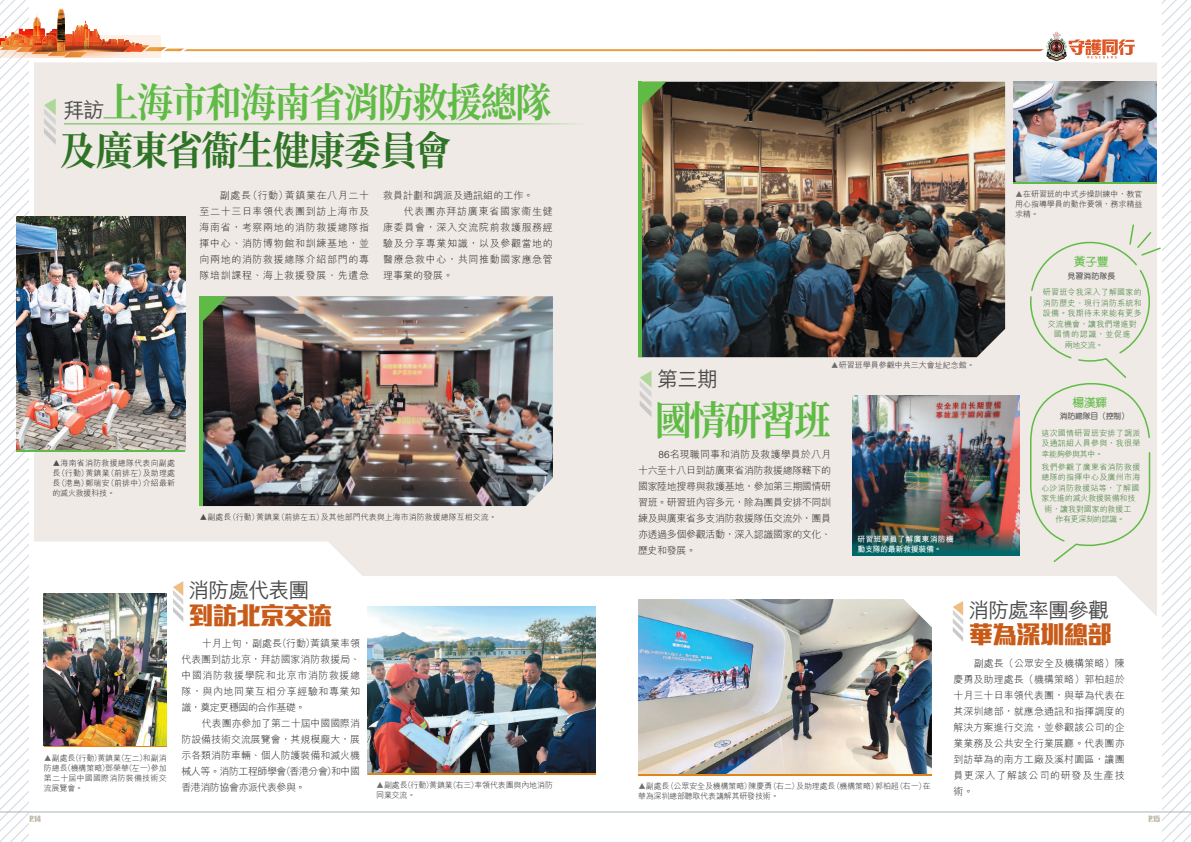
<style>
.page{position:relative;width:1191px;height:842px;background:#fff}
.page>*{position:absolute;margin:0;border:0;box-sizing:border-box;transform-origin:0 0}
.t1{font:700 40px "Source Han Serif TC";letter-spacing:-.045em;color:#60bb46;scale:.9 1}
.t2{font:700 40px "Source Han Serif TC";letter-spacing:-.04em;color:#2e7326;scale:.93 1}
.t3{font:700 40px "Source Han Serif TC";letter-spacing:-.045em;color:#60bb46;scale:.93 1}
.t4{font:800 25px "M Stiff Hei HK";letter-spacing:-.05em;color:#c85b18}
.t5{font:500 21px "M Hei HK";letter-spacing:-.05em;color:#4b4c4d}
.t6{font:500 12px "M Yuen HK";letter-spacing:-.04em;color:#60bb46}
.t7{font:300 10px/16px "M Hei HK";letter-spacing:.055em;color:#231f20;text-align:justify}
.t8{font:300 10px "M Hei HK";letter-spacing:-.01em;color:#231f20}
.t9{font:300 10px "M Hei HK";letter-spacing:-.05em;color:#231f20}
.t10{font:300 10px "M Hei HK";color:#231f20}
.t11{font:300 8px/10px "M Hei HK";letter-spacing:-.005em;color:#231f20;text-align:justify}
.t12{font:300 8px/10.5px "M Hei HK";letter-spacing:.035em;color:#2e7326;text-align:justify}
.t13{font:700 8px/10px "M Hei HK";letter-spacing:.005em;color:#fff}
.t14{font:300 8px "M Hei HK";letter-spacing:.025em;color:#231f20}
.t15{font:500 8px "M Yuen HK";letter-spacing:-.02em;color:#4b4c4d}
.t16{font:300 8px "M Hei HK";letter-spacing:-.025em;color:#2e7326}
.t17{font:300 8px "M Hei HK";letter-spacing:.01em;color:#2e7326}
.t18{font:300 8px "M Hei HK";letter-spacing:-.015em;color:#2e7326}
.t19{font:300 8px "M Hei HK";letter-spacing:.08em;color:#2e7326}
.t20{font:300 8px "M Hei HK";letter-spacing:-.04em;color:#2e7326}
.t21{font:8px "Impact";color:#c0baab;scale:1.05 1}
.s1{font-family:"M Hei HK";font-weight:500;font-size:21px;color:#4b4c4d}
.s2{color:#4b4c4d}
.s3{color:#6c6d70}
</style>
<div class="page">
<div style="left:442px;top:62px;width:715px;height:514px;background:#efeae5"></div>
<div style="left:34px;top:62px;width:561px;height:479px;background:#efeae5"></div>
<img style="left:0;top:0;width:28px;height:842px">
<img style="left:1162px;top:0;width:29px;height:842px">
<hr style="left:0;top:812px;width:1191px;height:1px;background:#a7b6be">
<svg style="left:0;top:9px;width:1134px;height:52px"></svg>
<hr style="left:64px;top:123px;width:521px;height:1px;background:#60bb46">
<hr style="left:44px;top:745px;width:123px;height:2px;background:#df8619">
<svg style="left:215px;top:506px;width:227px;height:70px;fill:#efeae5"></svg>
<div style="left:588px;top:62px;width:500px;height:383px;background:#efeae5"></div>
<svg style="left:44px;top:98px;width:12px;height:47px"></svg>
<img style="left:16px;top:217px;width:169px;height:233px">
<hr style="left:16px;top:450px;width:169px;height:1px;background:#60bb46">
<img style="left:203px;top:296px;width:350px;height:210px">
<hr style="left:199px;top:296px;width:4px;height:210px;background:#60bb46">
<svg style="left:203px;top:296px;width:25px;height:28px"></svg>
<img style="left:44px;top:594px;width:123px;height:151px">
<svg style="left:173px;top:581px;width:10px;height:40px"></svg>
<img style="left:368px;top:606px;width:227px;height:167px">
<hr style="left:368px;top:773px;width:227px;height:2px;background:#df8619">
<img style="left:641px;top:82px;width:364px;height:275px">
<hr style="left:638px;top:82px;width:3px;height:275px;background:#60bb46">
<svg style="left:641px;top:82px;width:25px;height:28px"></svg>
<img style="left:1013px;top:82px;width:144px;height:100px">
<hr style="left:1013px;top:182px;width:144px;height:1px;background:#60bb46">
<svg style="left:639px;top:371px;width:12px;height:46px"></svg>
<img style="left:852px;top:395px;width:167px;height:161px">
<img style="left:638px;top:599px;width:294px;height:175px">
<hr style="left:638px;top:774px;width:294px;height:1px;background:#df8619">
<svg style="left:1029px;top:223px;width:132px;height:393px;background:#ebeae2"></svg>
<svg style="left:952px;top:601px;width:11px;height:40px"></svg>
<p class="t1" style="left:63px;top:80px;width:544px"><span class="s1">拜訪</span>上海市和海南省消防救援總隊</p>
<p class="t2" style="left:60px;top:128px;width:422px">及廣東省衞生健康委員會</p>
<p class="t7" style="left:220px;top:187px;width:151px">副處長（行動）黃鎮業在八月二十</p>
<p class="t10" style="left:383px;top:188px;width:151px">救員計劃和調派及通訊組的工作。</p>
<p class="t7" style="left:199px;top:203px;width:171px">至二十三日率領代表團到訪上海市及</p>
<p class="t7" style="left:404px;top:203px;width:151px">代表團亦拜訪廣東省國家衞生健</p>
<p class="t7" style="left:199px;top:219px;width:171px">海南省，考察兩地的消防救援總隊指</p>
<p class="t7" style="left:383px;top:219px;width:171px">康委員會，深入交流院前救護服務經</p>
<p class="t7" style="left:199px;top:235px;width:171px">揮中心、消防博物館和訓練基地，並</p>
<p class="t7" style="left:383px;top:235px;width:171px">驗及分享專業知識，以及參觀當地的</p>
<p class="t7" style="left:199px;top:251px;width:171px">向兩地的消防救援總隊介紹部門的專</p>
<p class="t7" style="left:383px;top:251px;width:171px">醫療急救中心，共同推動國家應急管</p>
<p class="t7" style="left:199px;top:267px;width:171px">隊培訓課程、海上救援發展、先遣急</p>
<p class="t7" style="left:383px;top:267px;width:71px">理事業的發展。</p>
<p class="t11" style="left:52px;top:458px;width:124px"><span class="s2">▲</span>海南省消防救援總隊代表向副處長（行動）黃鎮業（前排左）及助理處長（港島）鄭瑞安（前排中）介紹最新的滅火救援科技。</p>
<p class="t11" style="left:199px;top:512px;width:299px"><span class="s2">▲</span>副處長（行動）黃鎮業（前排左五）及其他部門代表與上海市消防救援總隊互相交流。</p>
<p class="t5" style="left:189px;top:575px;width:122px">消防處代表團</p>
<p class="t4" style="left:189px;top:596px;width:145px">到訪北京交流</p>
<p class="t7" style="left:181px;top:635px;width:180px;text-indent:20px">十月上旬，副處長（行動）黃鎮業率領代表團到訪北京，拜訪國家消防救援局、中國消防救援學院和北京市消防救援總隊，與內地同業互相分享經驗和專業知識，奠定更穩固的合作基礎。</p>
<p class="t8" style="left:202px;top:716px;width:160px">代表團亦參加了第二十屆中國國際消</p>
<p class="t8" style="left:181px;top:732px;width:180px">防設備技術交流展覽會，其規模龐大，展</p>
<p class="t11" style="left:44px;top:752px;width:124px"><span class="s3">▲</span>副處長（行動）黃鎮業（左二）和副消</p>
<p class="t8" style="left:181px;top:748px;width:180px">示各類消防車輛、個人防護裝備和滅火機</p>
<p class="t11" style="left:44px;top:762px;width:124px">防總長（機構策略）鄧榮華（左一）參加</p>
<p class="t9" style="left:181px;top:764px;width:180px">械人等。消防工程師學會（香港分會）和中國</p>
<p class="t14" style="left:44px;top:772px;width:124px">第二十屆中國國際消防裝備技術交</p>
<p class="t11" style="left:44px;top:782px;width:41px">流展覽會。</p>
<p class="t9" style="left:181px;top:780px;width:125px">香港消防協會亦派代表參與。</p>
<p class="t11" style="left:376px;top:780px;width:178px"><span class="s3">▲</span>副處長（行動）黃鎮業（右三）率領代表團與內地消防同業交流。</p>
<p class="t11" style="left:1015px;top:189px;width:129px"><span class="s3">▲</span>在研習班的中式步操訓練中，教官用心指導學員的動作要領，務求精益求精。</p>
<p class="t6" style="left:1073px;top:254px;width:37px">黃子豐</p>
<p class="t15" style="left:1067px;top:270px;width:49px">見習消防隊長</p>
<p class="t11" style="left:831px;top:360px;width:145px"><span class="s3">▲</span>研習班學員參觀中共三大會址紀念館。</p>
<p class="t5" style="left:657px;top:364px;width:62px">第三期</p>
<p class="t3" style="left:654px;top:397px;width:191px">國情研習班</p>
<p class="t7" style="left:638px;top:446px;width:195px;text-indent:20px">86名現職同事和消防及救護學員於八月十六至十八日到訪廣東省消防救援總隊轄下的國家陸地搜尋與救護基地，參加第三期國情研習班。研習班內容多元，除為團員安排不同訓練及與廣東省多支消防救援隊伍交流外，團員亦透過多個參觀活動，深入認識國家的文化、歷史和發展。</p>
<p class="t13" style="left:857px;top:533px;width:98px">研習班學員了解廣東消防機動支隊的最新救援裝備。</p>
<p class="t12" style="left:1042px;top:287px;width:100px">研習班令我深入了解國家的</p>
<p class="t12" style="left:1042px;top:297px;width:100px">消防歷史、現行消防系統和</p>
<p class="t12" style="left:1042px;top:308px;width:100px">設備。我期待未來能有更多</p>
<p class="t17" style="left:1047px;top:318px;width:90px">交流機會，讓我們增進對</p>
<p class="t19" style="left:1053px;top:328px;width:78px">國情的認識，並促進</p>
<p class="t12" style="left:1064px;top:339px;width:40px">兩地交流。</p>
<p class="t6" style="left:1072px;top:394px;width:37px">楊漢輝</p>
<p class="t15" style="left:1059px;top:411px;width:71px">消防總隊目（控制）</p>
<p class="t12" style="left:1041px;top:427px;width:100px">這次國情研習班安排了調派及通訊組人員參與，我很榮幸能夠參與其中。</p>
<p class="t12" style="left:1041px;top:461px;width:100px">我們參觀了廣東省消防救援</p>
<p class="t12" style="left:1041px;top:472px;width:100px">總隊的指揮中心及廣州市海</p>
<p class="t12" style="left:1041px;top:482px;width:100px">心沙消防救援站等，了解國</p>
<p class="t16" style="left:1041px;top:492px;width:95px">家先進的滅火救援裝備和技</p>
<p class="t18" style="left:1044px;top:503px;width:88px">術，讓我對國家的救援工</p>
<p class="t20" style="left:1055px;top:513px;width:71px">作有更深刻的認識。</p>
<p class="t11" style="left:638px;top:780px;width:294px"><span class="s3">▲</span>副處長（公眾安全及機構策略）陳慶勇（右二）及助理處長（機構策略）郭柏超（右一）在華為深圳總部聽取代表講解其研發技術。</p>
<p class="t5" style="left:968px;top:595px;width:142px">消防處率團參觀</p>
<p class="t4" style="left:968px;top:616px;width:145px">華為深圳總部</p>
<p class="t7" style="left:953px;top:655px;width:173px;text-indent:20px">副處長（公眾安全及機構策略）陳慶勇及助理處長（機構策略）郭柏超於十月三十日率領代表團，與華為代表在其深圳總部，就應急通訊和指揮調度的解決方案進行交流，並參觀該公司的企業業務及公共安全行業展廳。代表團亦到訪華為的南方工廠及溪村園區，讓團員更深入了解該公司的研發及生產技術。</p>
<p class="t21" style="left:30px;top:813px;width:12px">P.14</p>
<p class="t21" style="left:1148px;top:813px;width:13px">P.15</p>
</div>
